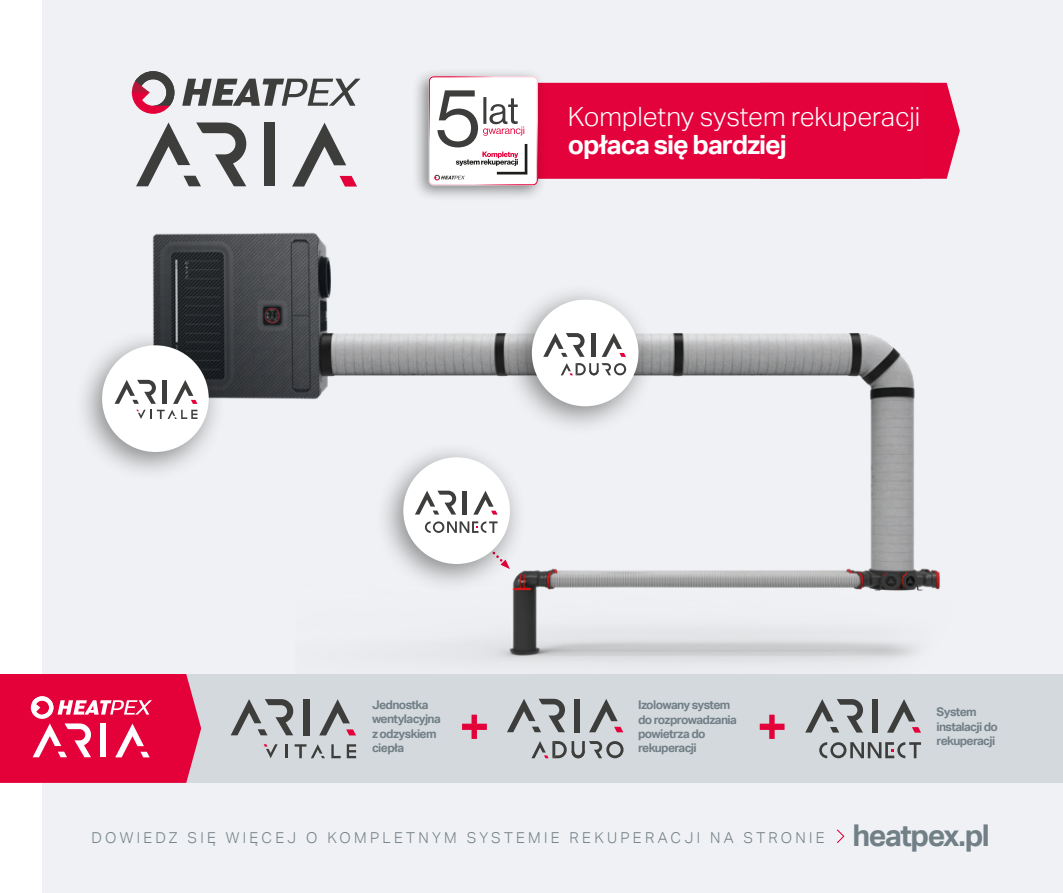
<style>
.page{position:relative;width:1063px;height:893px;background:#fff}
.page>*{position:absolute;margin:0;border:0;box-sizing:border-box;transform-origin:0 0}
.t1{font:700 30px "Aktiv Grotesk";letter-spacing:-.05em;color:#717f86}
.t2{font:300 26.55px "Aktiv Grotesk";letter-spacing:-.005em;color:#fff}
.t3{font:700 26.55px "Aktiv Grotesk";letter-spacing:-.04em;color:#fff}
.t4{font:300 15px "Aktiv Grotesk";letter-spacing:.22em;color:#717f86}
.t5{font:700 12px/14.4px "Aktiv Grotesk";letter-spacing:-.05em;color:#717f86}
</style>
<div class="page">
<div style="left:43px;top:0;width:1020px;height:893px;background:#eff1f4"></div>
<svg style="left:921px;top:83px;width:39px;height:91px"></svg>
<div style="left:527px;top:83px;width:399px;height:96px;background:#e3023b;border-radius:8px"></div>
<svg style="left:182px;top:79px;width:178px;height:27px"></svg>
<svg style="left:132px;top:71px;width:42px;height:43px"></svg>
<svg style="left:142px;top:122px;width:104px;height:52px"></svg>
<div style="left:264px;top:122px;width:11px;height:64px;background:#3d3d3c"></div>
<svg style="left:298px;top:123px;width:49px;height:51px"></svg>
<svg style="left:837px;top:829px;width:7px;height:14px"></svg>
<div style="left:412px;top:68px;width:135px;height:134px;background:#1d1d1b;opacity:.5"></div>
<svg style="left:429px;top:76px;width:109px;height:98px"></svg>
<img style="left:136px;top:174px;width:812px;height:490px">
<div style="left:503px;top:283px;width:153px;height:153px;background:#1d1d1b;opacity:.5"></div>
<div style="left:532px;top:300px;width:107px;height:106px;background:#fff;border-radius:50%"></div>
<div style="left:374px;top:440px;width:154px;height:154px;background:#1d1d1b;opacity:.5"></div>
<div style="left:403px;top:457px;width:107px;height:107px;background:#fff;border-radius:50%"></div>
<div style="left:73px;top:328px;width:153px;height:154px;background:#1d1d1b;opacity:.5"></div>
<div style="left:102px;top:345px;width:107px;height:107px;background:#fff;border-radius:50%"></div>
<svg style="left:115px;top:380px;width:41px;height:24px"></svg>
<div style="left:162px;top:380px;width:5px;height:24px;background:#3d3d3c"></div>
<svg style="left:173px;top:380px;width:24px;height:24px"></svg>
<svg style="left:136px;top:410px;width:61px;height:9px"></svg>
<svg style="left:415px;top:491px;width:41px;height:24px"></svg>
<hr style="left:463px;top:491px;width:4px;height:24px;background:#3d3d3c">
<svg style="left:473px;top:491px;width:25px;height:24px"></svg>
<svg style="left:425px;top:521px;width:73px;height:12px"></svg>
<svg style="left:543px;top:333px;width:42px;height:24px"></svg>
<hr style="left:591px;top:333px;width:4px;height:24px;background:#3d3d3c">
<svg style="left:602px;top:333px;width:24px;height:24px"></svg>
<svg style="left:561px;top:363px;width:65px;height:12px"></svg>
<div style="left:80px;top:674px;width:983px;height:109px;background:#d4d9dd"></div>
<svg style="left:0;top:674px;width:201px;height:109px;background:#e52153"></svg>
<svg style="left:805px;top:699px;width:58px;height:34px"></svg>
<div style="left:872px;top:699px;width:6px;height:34px;background:#3d3d3c"></div>
<svg style="left:887px;top:699px;width:34px;height:34px"></svg>
<svg style="left:819px;top:742px;width:102px;height:16px"></svg>
<svg style="left:507px;top:699px;width:58px;height:33px"></svg>
<div style="left:574px;top:699px;width:6px;height:33px;background:#3d3d3c"></div>
<svg style="left:589px;top:699px;width:34px;height:33px"></svg>
<svg style="left:531px;top:741px;width:93px;height:17px"></svg>
<svg style="left:231px;top:699px;width:62px;height:36px"></svg>
<div style="left:303px;top:699px;width:6px;height:36px;background:#3d3d3c"></div>
<svg style="left:319px;top:699px;width:37px;height:36px"></svg>
<svg style="left:285px;top:744px;width:2px;height:14px"></svg>
<svg style="left:295px;top:744px;width:30px;height:14px"></svg>
<svg style="left:331px;top:744px;width:10px;height:14px"></svg>
<svg style="left:264px;top:744px;width:14px;height:14px"></svg>
<svg style="left:347px;top:744px;width:9px;height:14px"></svg>
<svg style="left:760px;top:715px;width:25px;height:24px"></svg>
<svg style="left:462px;top:715px;width:25px;height:24px"></svg>
<p class="t2" style="left:568px;top:102px;width:354px">Kompletny system rekuperacji</p>
<p class="t3" style="left:568px;top:129px;width:221px">opłaca się bardziej</p>
<p class="t5" style="left:372px;top:698px;width:58px">Jednostka</p>
<p class="t5" style="left:372px;top:712px;width:70px">wentylacyjna</p>
<p class="t5" style="left:372px;top:726px;width:66px">z odzyskiem</p>
<p class="t5" style="left:372px;top:741px;width:34px">ciepła</p>
<p class="t5" style="left:638px;top:698px;width:100px">Izolowany system do rozprowadzania powietrza do</p>
<p class="t5" style="left:638px;top:741px;width:60px">rekuperacji</p>
<p class="t5" style="left:937px;top:705px;width:42px">System</p>
<p class="t5" style="left:937px;top:719px;width:63px">instalacji do</p>
<p class="t5" style="left:937px;top:734px;width:60px">rekuperacji</p>
<p class="t4" style="left:91px;top:829px;width:735px">DOWIEDZ SIĘ WIĘCEJ O KOMPLETNYM SYSTEMIE REKUPERACJI NA STRONIE</p>
<p class="t1" style="left:853px;top:818px;width:139px">heatpex.pl</p>
</div>
